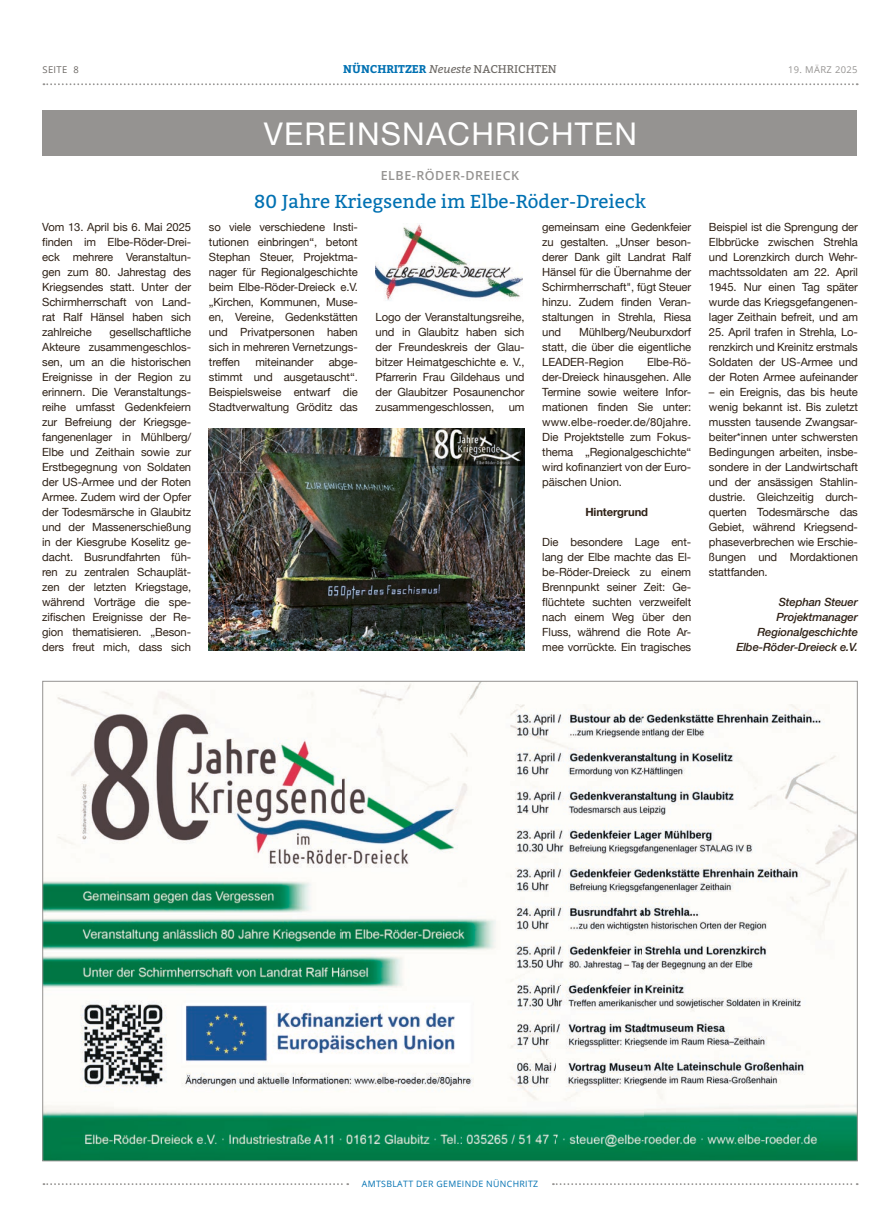
<style>
.page{position:relative;width:886px;height:1223px;background:#fff}
.page>*{position:absolute;margin:0;border:0;box-sizing:border-box;transform-origin:0 0}
.t1{font:31.25px "Helvetica Neue";letter-spacing:.04em;color:#fff}
.t2{font:18.75px "Bitter";color:#0071b2}
.t3{font:600 12.5px "Open Sans";letter-spacing:.04em;color:#959391}
.t4{font:11.25px/15px "Helvetica Neue";letter-spacing:-.01em;color:#2f2116;text-align:justify}
.t5{font:italic 500 11.25px/15px "Helvetica Neue";letter-spacing:-.01em;color:#2f2116;text-align:right}
.t6{font:700 11.25px "Bitter";color:#0071b2}
.t7{font:700 11.25px "Helvetica Neue";letter-spacing:-.01em;color:#2f2116}
.t8{font:9.38px "Open Sans";letter-spacing:.04em;color:#959391}
.t9{font:9.38px "Open Sans";letter-spacing:.04em;color:#6c6864}
.t10{font:8.75px "Open Sans";letter-spacing:.04em;color:#0071b2}
.s1{font-weight:400;font-style:italic;color:#6c6864}
.s2{font-weight:400;color:#6c6864}
</style>
<div class="page">
<svg style="left:43px;top:83px;width:815px;height:2px"></svg>
<svg style="left:43px;top:1183px;width:305px;height:2px"></svg>
<svg style="left:553px;top:1183px;width:305px;height:2px"></svg>
<img style="left:44px;top:683px;width:811px;height:476px">
<div style="left:42px;top:111px;width:815px;height:45px;background:#959391"></div>
<img style="left:209px;top:428px;width:315px;height:223px">
<img style="left:376px;top:224px;width:147px;height:77px">
<p class="t9" style="left:43px;top:63px;width:38px">SEITE 8</p>
<p class="t6" style="left:343px;top:62px;width:215px">NÜNCHRITZER <span class="s1">Neueste</span> <span class="s2">NACHRICHTEN</span></p>
<p class="t8" style="left:788px;top:63px;width:71px">19. MÄRZ 2025</p>
<h1 class="t1" style="left:264px;top:111px;width:374px">VEREINSNACHRICHTEN</h1>
<p class="t4" style="left:42px;top:220px;width:150px">Vom 13. April bis 6. Mai 2025 finden im Elbe-Röder-Drei&shy;eck mehrere Veranstaltun&shy;gen zum 80. Jahrestag des Kriegsendes statt. Unter der Schirmherrschaft von Land&shy;rat Ralf Hänsel haben sich zahlreiche</p>
<p class="t4" style="left:42px;top:325px;width:150px;text-indent:67px">gesellschaftliche Akteure zusammengeschlos&shy;sen, um an die historischen Ereignisse in der Region zu erinnern. Die Veranstaltungs&shy;reihe umfasst Gedenkfeiern zur Befreiung der Kriegsge&shy;fangenenlager in Mühlberg/ Elbe und Zeithain sowie zur Erstbegegnung von Soldaten der US-Armee und der Roten Armee. Zudem wird der Opfer der Todesmärsche in Glaubitz und der Massenerschießung in der Kiesgrube Koselitz ge&shy;dacht. Busrundfahrten füh&shy;ren zu zentralen Schauplät&shy;zen der letzten Kriegstage, während Vorträge die spe&shy;zifischen Ereignisse der Re&shy;gion thematisieren. „Beson&shy;ders freut mich, dass sich</p>
<p class="t3" style="left:381px;top:167px;width:140px">ELBE-RÖDER-DREIECK</p>
<h2 class="t2" style="left:254px;top:189px;width:393px">80 Jahre Kriegsende im Elbe-Röder-Dreieck</h2>
<p class="t4" style="left:209px;top:220px;width:150px">so viele verschiedene Insti&shy;tutionen einbringen“, betont Stephan Steuer, Projektma&shy;nager für Regionalgeschichte beim Elbe-Röder-Dreieck e.V. „Kirchen, Kommunen, Muse&shy;en, Vereine, Gedenkstätten und Privatpersonen haben sich in mehreren Vernetzungs&shy;treffen</p>
<p class="t4" style="left:209px;top:355px;width:150px;text-indent:120px">abge&shy;stimmt und ausgetauscht“.<br>Beispielsweise entwarf die Stadtverwaltung Gröditz das</p>
<p class="t4" style="left:255px;top:355px;width:60px">miteinander</p>
<p class="t4" style="left:376px;top:310px;width:150px">Logo der Veranstaltungsreihe, und in Glaubitz haben sich der Freundeskreis der Glau&shy;bitzer Heimatgeschichte e. V., Pfarrerin Frau Gildehaus und der Glaubitzer Posaunenchor zusammengeschlossen,</p>
<p class="t4" style="left:509px;top:400px;width:17px">um</p>
<p class="t4" style="left:542px;top:220px;width:150px">gemeinsam eine Gedenkfeier zu gestalten. „Unser beson&shy;derer Dank gilt Landrat Ralf Hänsel für die Übernahme der Schirmherrschaft", fügt Steuer hinzu. Zudem finden Veran&shy;staltungen in Strehla, Riesa und</p>
<p class="t4" style="left:542px;top:325px;width:150px;text-indent:37px">Mühlberg/Neuburxdorf statt, die über die eigentliche LEADER-Region</p>
<p class="t4" style="left:542px;top:355px;width:150px;text-indent:105px">Elbe-Rö&shy;der-Dreieck hinausgehen. Alle Termine sowie weitere Infor&shy;mationen finden Sie unter: www.elbe-roeder.de/80jahre.<br>Die Projektstelle zum Fokus&shy;thema „Regionalgeschichte“ wird kofinanziert von der Euro&shy;päischen Union.</p>
<p class="t7" style="left:585px;top:503px;width:64px">Hintergrund</p>
<p class="t4" style="left:542px;top:535px;width:150px">Die besondere Lage ent&shy;lang der Elbe machte das El&shy;be-Röder-Dreieck zu einem Brennpunkt seiner Zeit: Ge&shy;flüchtete suchten verzweifelt nach einem Weg über den Fluss, während die Rote Ar&shy;mee vorrückte. Ein tragisches</p>
<p class="t4" style="left:709px;top:220px;width:150px">Beispiel ist die Sprengung der Elbbrücke zwischen Strehla und Lorenzkirch durch Wehr&shy;machtssoldaten am 22. April 1945. Nur einen Tag später wurde das Kriegsgefangenen&shy;lager Zeithain befreit, und am</p>
<p class="t4" style="left:709px;top:325px;width:150px">25. April trafen in Strehla, Lo&shy;renzkirch und Kreinitz erstmals Soldaten der US-Armee und der Roten Armee aufeinander</p>
<p class="t4" style="left:709px;top:385px;width:150px">– ein Ereignis, das bis heute wenig bekannt ist. Bis zuletzt mussten tausende Zwangsar&shy;beiter*innen unter schwersten Bedingungen arbeiten, insbe&shy;sondere in der Landwirtschaft und der ansässigen Stahlin&shy;dustrie. Gleichzeitig durch&shy;querten Todesmärsche das Gebiet, während Kriegsend&shy;phaseverbrechen wie Erschie&shy;ßungen und Mordaktionen stattfanden.</p>
<p class="t5" style="left:736px;top:593px;width:123px">Stephan Steuer<br>Projektmanager<br>Regionalgeschichte<br>Elbe-Röder-Dreieck e.V.</p>
<p class="t10" style="left:362px;top:1177px;width:178px">AMTSBLATT DER GEMEINDE NÜNCHRITZ</p>
</div>
